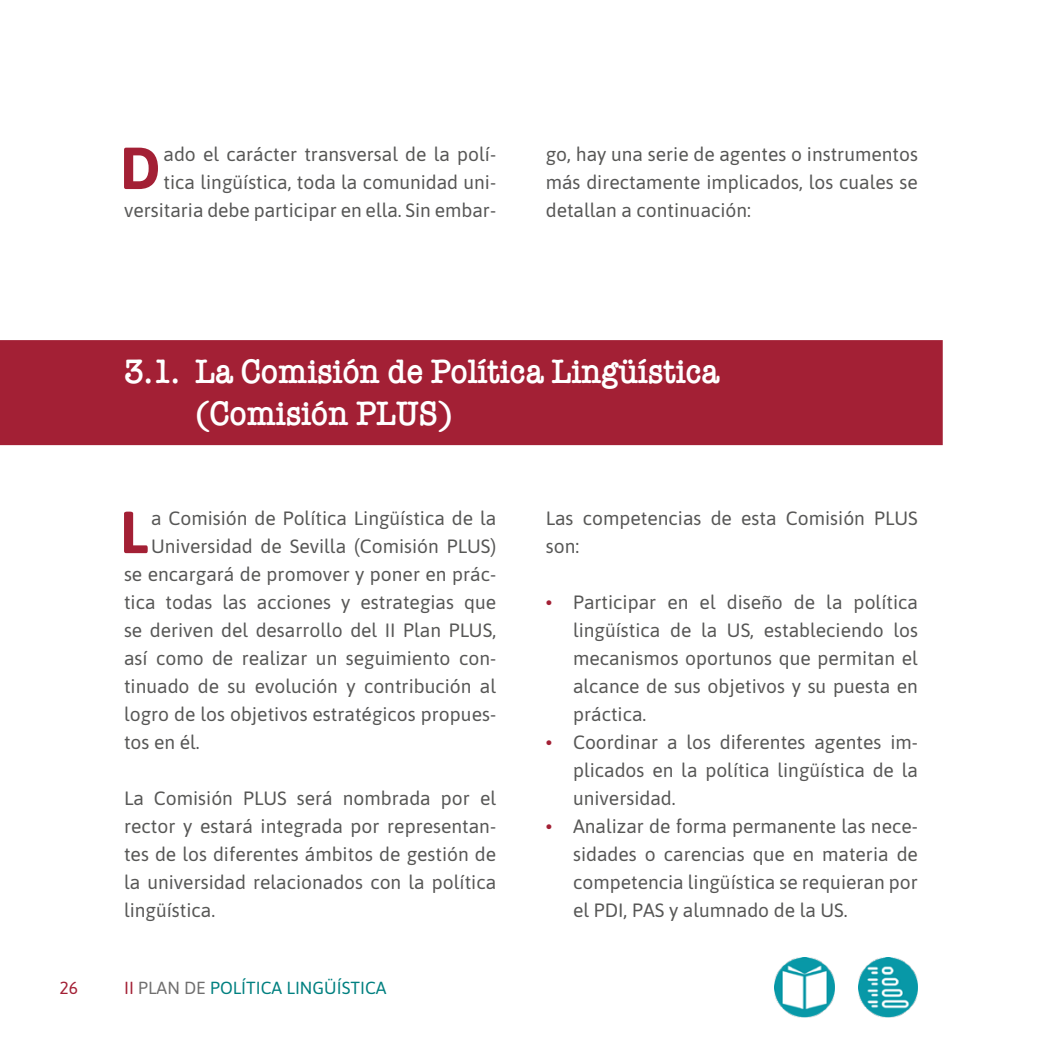
<style>
.page{position:relative;width:1042px;height:1042px;background:#fff}
.page>*{position:absolute;margin:0;border:0;box-sizing:border-box;transform-origin:0 0}
.txtcapitular{font:700 59.15px "Asap";color:#a32035}
.enunciado_01_2_linea{font:600 35px/42px "American Typewriter";color:#fff;scale:.9 1}
.txt{font:19.25px/28px "Asap";color:#575756;text-align:justify}
.txtcapitular-2{font:19.25px/28px "Asap";color:#575756;text-align:right}
.t1{font:17.5px "Asap";color:#008080}
.t2{font:17.5px "Asap";color:#a32035}
.s1{color:#a32035}
.s2{color:#706f6f}
</style>
<div class="page">
<img style="left:775px;top:957px;width:59px;height:60px">
<img style="left:859px;top:957px;width:59px;height:60px">
<div style="left:0;top:340px;width:943px;height:105px;background:#a32035"></div>
<p class="txtcapitular-2" style="left:124px;top:139px;width:374px">ado el carácter transversal de la polí-<br>tica lingüística, toda la comunidad uni&shy;versitaria debe participar en ella. Sin embar-</p>
<p class="txtcapitular-2" style="left:546px;top:139px;width:374px;text-align:justify">go, hay una serie de agentes o instrumentos más directamente implicados, los cuales se detallan a continuación:</p>
<p class="txtcapitular" style="left:120px;top:126px;width:43px">D</p>
<p class="enunciado_01_2_linea" style="left:195px;top:350px;width:584px;text-indent:-71px">3.1. La Comisión de Política Lingüística (Comisión PLUS)</p>
<p class="txtcapitular" style="left:120px;top:490px;width:30px">L</p>
<p class="txtcapitular-2" style="left:151px;top:503px;width:346px">a Comisión de Política Lingüística de la</p>
<p class="txtcapitular-2" style="left:151px;top:531px;width:346px">Universidad de Sevilla (Comisión PLUS)</p>
<p class="txtcapitular-2" style="left:124px;top:559px;width:374px">se encargará de promover y poner en prác-</p>
<p class="txtcapitular-2" style="left:124px;top:587px;width:374px">tica todas las acciones y estrategias que</p>
<p class="txtcapitular-2" style="left:124px;top:615px;width:374px">se deriven del desarrollo del II Plan PLUS,</p>
<p class="txtcapitular-2" style="left:124px;top:643px;width:374px">así como de realizar un seguimiento con-</p>
<p class="txtcapitular-2" style="left:124px;top:671px;width:374px">tinuado de su evolución y contribución al</p>
<p class="txtcapitular-2" style="left:124px;top:699px;width:374px">logro de los objetivos estratégicos propues-</p>
<p class="txtcapitular-2" style="left:124px;top:727px;width:77px">tos en él.</p>
<p class="txt" style="left:124px;top:783px;width:374px">La Comisión PLUS será nombrada por el rector y estará integrada por representan&shy;tes de los diferentes ámbitos de gestión de la universidad relacionados con la política lingüística.</p>
<p class="t2" style="left:60px;top:975px;width:20px">26</p>
<p class="t1" style="left:124px;top:975px;width:264px"><span class="s1">II</span> <span class="s2">PLAN DE</span> POLÍTICA LINGÜÍSTICA</p>
<p class="txt" style="left:546px;top:503px;width:374px">Las competencias de esta Comisión PLUS son:</p>
<p class="txt" style="left:573px;top:587px;width:346px;text-indent:-27px"><span class="s1">•</span> Participar en el diseño de la política lingüística de la US, estableciendo los mecanismos oportunos que permitan el alcance de sus objetivos y su puesta en práctica.</p>
<p class="txt" style="left:573px;top:727px;width:346px;text-indent:-27px"><span class="s1">•</span> Coordinar a los diferentes agentes im&shy;plicados en la política lingüística de la universidad.</p>
<p class="txt" style="left:573px;top:811px;width:346px;text-indent:-27px"><span class="s1">•</span> Analizar de forma permanente las nece&shy;sidades o carencias que en materia de competencia lingüística se requieran por el PDI, PAS y alumnado de la US.</p>
</div>
